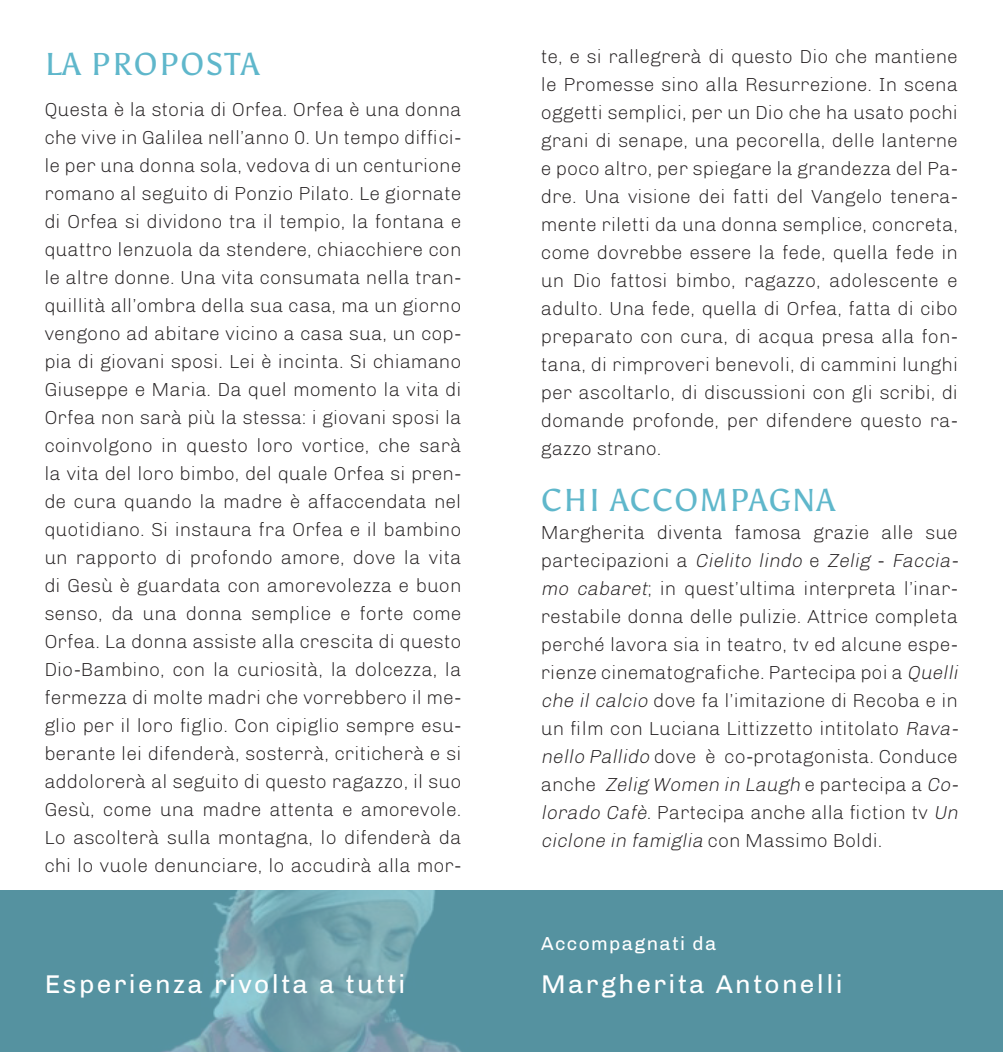
<style>
.page{position:relative;width:1003px;height:1052px;background:#fff}
.page>*{position:absolute;margin:0;border:0;box-sizing:border-box;transform-origin:0 0}
.t1{font:31.5px "Asul";letter-spacing:.05em;color:#5fb7cb}
.t2{font:26.25px "Chivo";letter-spacing:.09em;color:#fff}
.t3{font:300 19.25px/28px "Chivo";color:#231f20;text-align:justify}
.t4{font:19.25px "Chivo";letter-spacing:.07em;color:#fff}
.s1{font-style:italic}
</style>
<div class="page">
<svg style="left:0;top:890px;width:1002px;height:162px;background:#5b96a3"></svg>
<h1 class="t1" style="left:45px;top:45px;width:216px">LA PROPOSTA</h1>
<p class="t3" style="left:45px;top:95px;width:418px">Questa è la storia di Orfea. Orfea è una donna che vive in Galilea nell’anno 0. Un tempo diffici&shy;le per una donna sola, vedova di un centurione romano al seguito di Ponzio Pilato. Le giornate di Orfea si dividono tra il tempio, la fontana e quattro lenzuola da stendere, chiacchiere con le altre donne. Una vita consumata nella tran&shy;quillità all’ombra della sua casa, ma un giorno vengono ad abitare vicino a casa sua, un cop&shy;pia di giovani sposi. Lei è incinta. Si chiamano Giuseppe e Maria. Da quel momento la vita di Orfea non sarà più la stessa: i giovani sposi la coinvolgono in questo loro vortice, che sarà la vita del loro bimbo, del quale Orfea si pren&shy;de cura quando la madre è affaccendata nel quotidiano. Si instaura fra Orfea e il bambino un rapporto di profondo amore, dove la vita di Gesù è guardata con amorevolezza e buon senso, da una donna semplice e forte come Orfea. La donna assiste alla crescita di questo Dio-Bambino, con la curiosità, la dolcezza, la fermezza di molte madri che vorrebbero il me&shy;glio per il loro figlio. Con cipiglio sempre esu&shy;berante lei difenderà, sosterrà, criticherà e si addolorerà al seguito di questo ragazzo, il suo Gesù, come una madre attenta e amorevole.<br>Lo ascolterà sulla montagna, lo difenderà da chi lo vuole denunciare, lo accudirà alla mor-</p>
<p class="t3" style="left:541px;top:42px;width:418px">te, e si rallegrerà di questo Dio che mantiene le Promesse sino alla Resurrezione. In scena oggetti semplici, per un Dio che ha usato pochi grani di senape, una pecorella, delle lanterne e poco altro, per spiegare la grandezza del Pa&shy;dre. Una visione dei fatti del Vangelo tenera&shy;mente riletti da una donna semplice, concreta, come dovrebbe essere la fede, quella fede in un Dio fattosi bimbo, ragazzo, adolescente e adulto. Una fede, quella di Orfea, fatta di cibo preparato con cura, di acqua presa alla fon&shy;tana, di rimproveri benevoli, di cammini lunghi per ascoltarlo, di discussioni con gli scribi, di domande profonde, per difendere questo ra&shy;gazzo strano.</p>
<h1 class="t1" style="left:541px;top:481px;width:295px">CHI ACCOMPAGNA</h1>
<p class="t3" style="left:541px;top:518px;width:422px;text-align:left">Margherita diventa famosa grazie alle sue p a rt e c i p az i o n i a <span class="s1">Cielito lindo</span> e <span class="s1">Zelig</span> - <span class="s1">Faccia&shy;mo cabaret</span>; in quest’ultima interpreta l’inar&shy;restabile donna delle pulizie. Attrice completa perché lavora sia in teatro, tv ed alcune espe&shy;rienze cinematografiche. Partecipa poi a <span class="s1">Quelli che il calcio</span> dove fa l’imitazione di Recoba e in un film con Luciana Littizzetto intitolato <span class="s1">Rava&shy;nello Pallido</span> dove è co-protagonista. Conduce a n c h e <span class="s1">Zelig Women in Laugh</span> e p a rt e c i p a a <span class="s1">Co&shy;lorado Cafè</span>. Partecipa anche alla fiction tv <span class="s1">Un ciclone in famiglia</span> c o n M ass i m o B o l d i .</p>
<p class="t4" style="left:541px;top:931px;width:177px">Accompagnati da</p>
<h2 class="t2" style="left:45px;top:969px;width:362px">Esperienza rivolta a tutti</h2>
<h2 class="t2" style="left:541px;top:969px;width:303px">Margherita Antonelli</h2>
</div>
